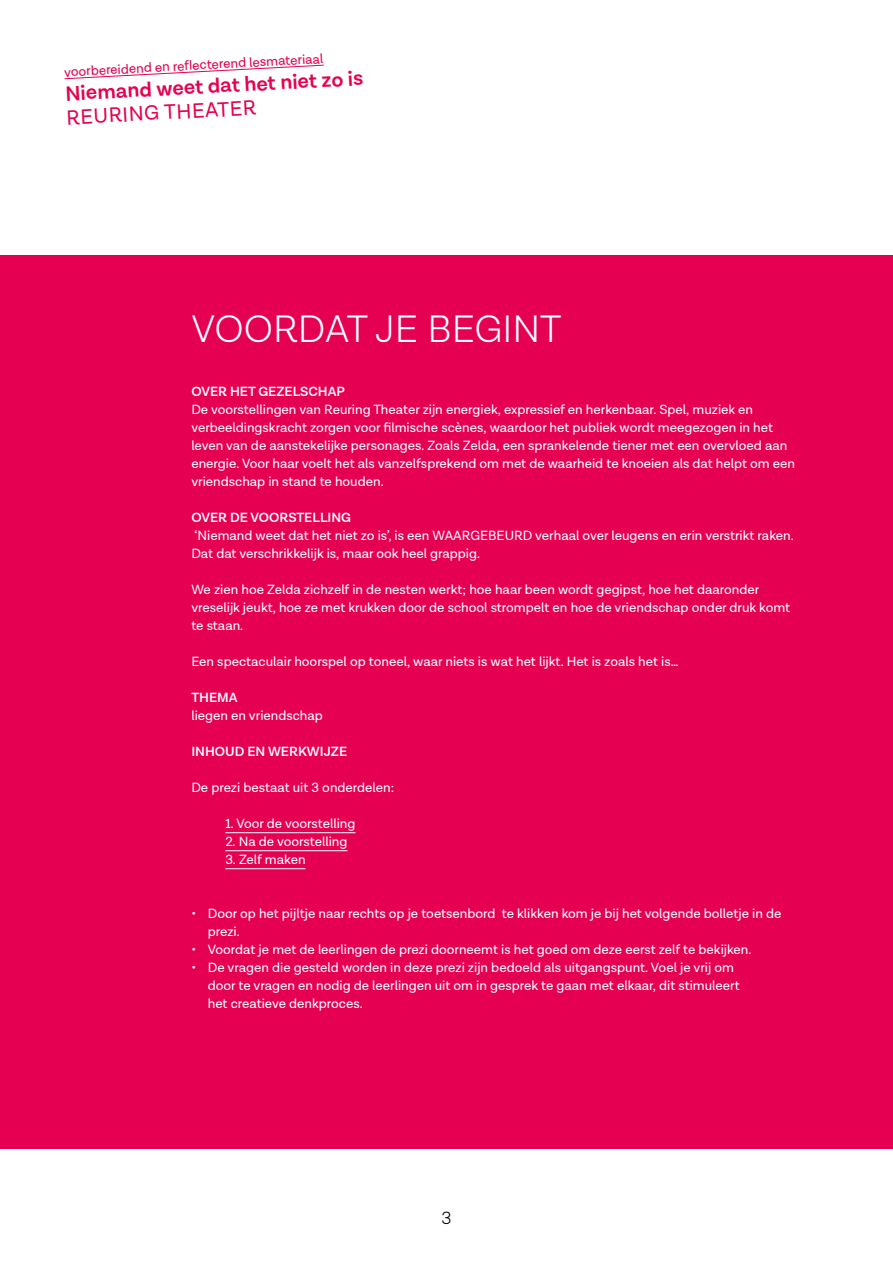
<style>
.page{position:relative;width:893px;height:1263px;background:#fff}
.page>*{position:absolute;margin:0;border:0;box-sizing:border-box;transform-origin:0 0}
.t1{font:300 39px "Lota Grotesque";color:#fff}
.t2{font:600 21px "Lota Grotesque";color:#e50051}
.t3{font:21px "Lota Grotesque";color:#e50051}
.t4{font:300 18px "Lota Grotesque";color:#000}
.t5{font:13.5px/18px "Lota Grotesque";color:#fff}
.t6{font:600 13.5px "Lota Grotesque";color:#fff}
.t7{font:13.5px "Lota Grotesque";color:#e50051}
</style>
<div class="page">
<div style="left:0;top:255px;width:893px;height:893px;background:#e50051"></div>
<hr style="left:225px;top:832px;width:131px;height:1px;background:#fff">
<hr style="left:225px;top:850px;width:123px;height:1px;background:#fff">
<hr style="left:225px;top:868px;width:81px;height:1px;background:#fff">
<svg style="left:64px;top:65px;width:260px;height:14px"></svg>
<p class="t7" style="left:64px;top:65px;width:261px;rotate:-3deg">voorbereidend en refl ecterend lesmateriaal</p>
<h2 class="t2" style="left:65px;top:82px;width:300px;rotate:-3deg">Niemand weet dat het niet zo is</h2>
<h2 class="t3" style="left:66px;top:106px;width:191px;rotate:-3deg">REURING THEATER</h2>
<h1 class="t1" style="left:191px;top:308px;width:372px">VOORDAT JE BEGINT</h1>
<p class="t6" style="left:191px;top:384px;width:155px">OVER HET GEZELSCHAP</p>
<p class="t5" style="left:191px;top:401px;width:605px">De voorstellingen van Reuring Theater zijn energiek, expressief en herkenbaar. Spel, muziek en verbeeldingskracht zorgen voor filmische scènes, waardoor het publiek wordt meegezogen in het leven van de aanstekelijke personages. Zoals Zelda, een sprankelende tiener met een overvloed aan energie. Voor haar voelt het als vanzelfsprekend om met de waarheid te knoeien als dat helpt om een vriendschap in stand te houden.</p>
<p class="t6" style="left:191px;top:510px;width:161px">OVER DE VOORSTELLING</p>
<p class="t5" style="left:191px;top:527px;width:604px">‘Niemand weet dat het niet zo is’, is een WAARGEBEURD verhaal over leugens en erin verstrikt raken.<br>Dat dat verschrikkelijk is, maar ook heel grappig.</p>
<p class="t5" style="left:191px;top:581px;width:600px">We zien hoe Zelda zichzelf in de nesten werkt; hoe haar been wordt gegipst, hoe het daaronder vreselijk jeukt, hoe ze met krukken door de school strompelt en hoe de vriendschap onder druk komt te staan.</p>
<p class="t5" style="left:191px;top:653px;width:489px">Een spectaculair hoorspel op toneel, waar niets is wat het lijkt. Het is zoals het is…</p>
<p class="t6" style="left:191px;top:690px;width:48px">THEMA</p>
<p class="t5" style="left:191px;top:707px;width:133px">liegen en vriendschap</p>
<p class="t6" style="left:191px;top:744px;width:157px">INHOUD EN WERKWIJZE</p>
<p class="t5" style="left:191px;top:779px;width:204px">De prezi bestaat uit 3 onderdelen:</p>
<p class="t5" style="left:225px;top:815px;width:132px">1. Voor de voorstelling</p>
<p class="t5" style="left:225px;top:833px;width:124px">2. Na de voorstelling</p>
<p class="t5" style="left:225px;top:851px;width:82px">3. Zelf maken</p>
<p class="t5" style="left:208px;top:905px;width:575px;text-indent:-16px">• Door op het pijltje naar rechts op je toetsenbord te klikken kom je bij het volgende bolletje in de prezi.</p>
<p class="t5" style="left:191px;top:941px;width:562px">• Voordat je met de leerlingen de prezi doorneemt is het goed om deze eerst zelf te bekijken.</p>
<p class="t5" style="left:208px;top:959px;width:533px;text-indent:-16px">• De vragen die gesteld worden in deze prezi zijn bedoeld als uitgangspunt. Voel je vrij om door te vragen en nodig de leerlingen uit om in gesprek te gaan met elkaar, dit stimuleert het creatieve denkproces.</p>
<h3 class="t4" style="left:441px;top:1208px;width:12px">3</h3>
</div>
